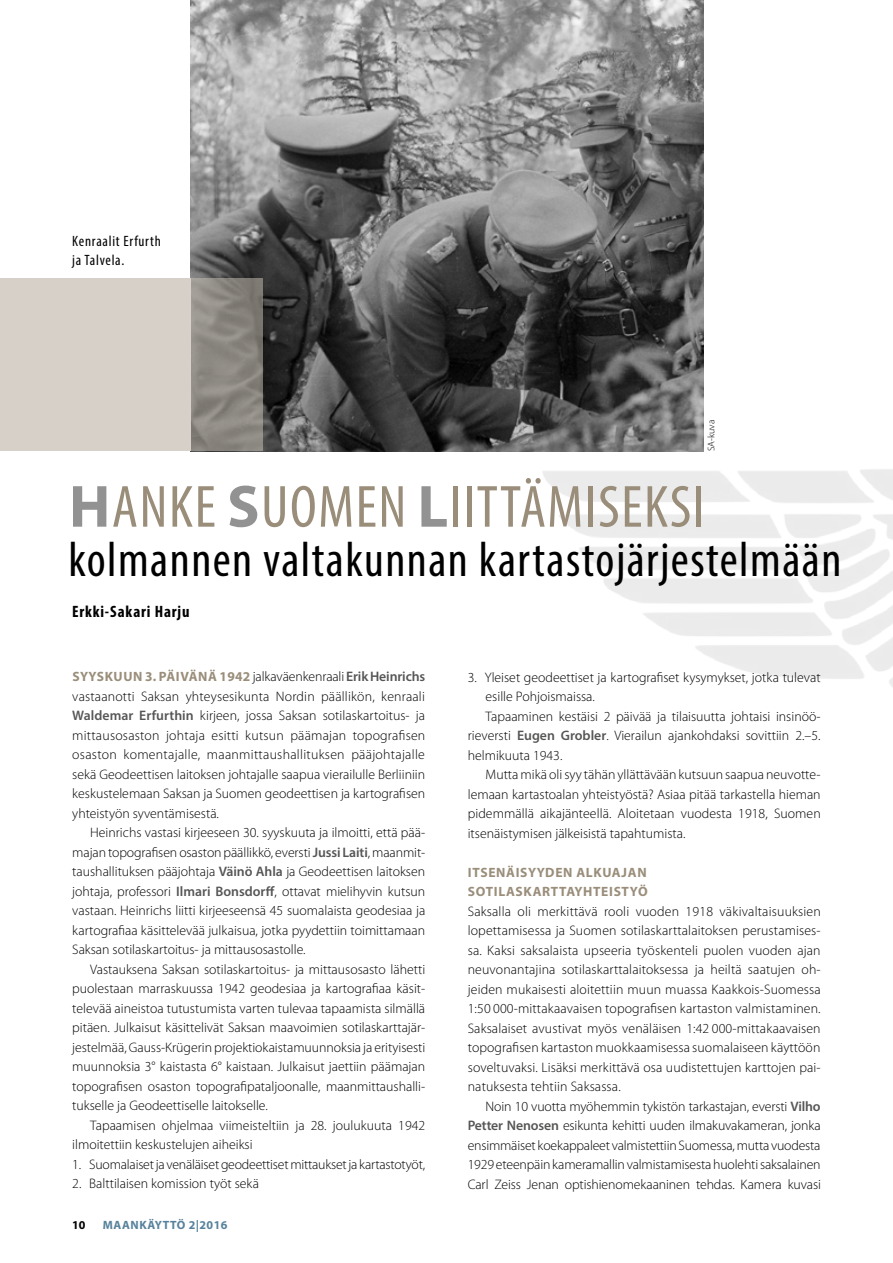
<style>
.page{position:relative;width:893px;height:1263px;background:#fff}
.page>*{position:absolute;margin:0;border:0;box-sizing:border-box;transform-origin:0 0}
.t1{font:condensed 60px "Myriad Pro";letter-spacing:.025em;color:#9a8e7b}
.t2{font:condensed 49.5px "Myriad Pro";letter-spacing:.03em;color:#000}
.t3{font:700 condensed 16.5px "Myriad Pro";letter-spacing:.05em;color:#000}
.t4{font:condensed 15px/19.5px "Myriad Pro";letter-spacing:.05em;color:#000}
.t5{font:300 13.8px/19.5px "Myriad Pro";color:#000;text-align:justify}
.t6{font:700 13.5px/19.5px "Myriad Pro";letter-spacing:.05em;color:#9a8e7b}
.t7{font:700 12px "Myriad Pro";letter-spacing:.05em;color:#58829c}
.t8{font:700 12px "Myriad Pro";color:#000}
.t9{font:300 9.75px "Myriad Pro";color:#000}
.s1{font-weight:700;font-stretch:normal;color:#919291}
.s2{font-weight:300;font-size:13.8px;color:#000}
.s3{font-weight:600;font-size:13.8px;color:#565655}
.s4{font-weight:600;color:#565655}
</style>
<div class="page">
<img style="left:533px;top:442px;width:360px;height:245px">
<img style="left:191px;top:0;width:512px;height:451px">
<svg style="left:191px;top:278px;width:72px;height:173px;background:#8b8680"></svg>
<div style="left:0;top:278px;width:191px;height:173px;background:#d6d0c9"></div>
<p class="t4" style="left:72px;top:231px;width:90px">Kenraalit Erfurth ja Talvela.</p>
<p class="t9" style="left:706px;top:451px;width:33px;rotate:-90deg">SA-kuva</p>
<h1 class="t1" style="left:69px;top:471px;width:637px"><span class="s1">H</span>ANKE <span class="s1">S</span>UOMEN <span class="s1">L</span>IITTÄMISEKSI</h1>
<h2 class="t2" style="left:68px;top:530px;width:774px">kolmannen valtakunnan kartastojärjestelmään</h2>
<p class="t3" style="left:72px;top:601px;width:119px">Erkki-Sakari Harju</p>
<p class="t6" style="left:72px;top:666px;width:354px">SYYSKUUN 3. PÄIVÄNÄ 1942 <span class="s2">jalkaväenkenraali</span> <span class="s3">Erik Heinrichs</span></p>
<p class="t5" style="left:72px;top:687px;width:355px">vastaanotti Saksan yhteysesikunta Nordin päällikön, kenraali <span class="s4">Waldemar Erfurthin</span> kirjeen, jossa Saksan sotilaskartoitus- ja mittausosaston johtaja esitti kutsun päämajan topografisen osaston komentajalle, maanmittaushallituksen pääjohtajalle sekä Geodeettisen laitoksen johtajalle saapua vierailulle Berliiniin keskustelemaan Saksan ja Suomen geodeettisen ja kartografisen yhteistyön syventämisestä.</p>
<p class="t5" style="left:72px;top:823px;width:354px;text-indent:18px">Heinrichs vastasi kirjeeseen 30. syyskuuta ja ilmoitti, että pää&shy;majan topografisen osaston päällikkö, eversti <span class="s4">Jussi Laiti</span>, maanmit&shy;taushallituksen pääjohtaja <span class="s4">Väinö Ahla</span> ja Geodeettisen laitoksen johtaja, professori <span class="s4">Ilmari Bonsdorff</span>, ottavat mielihyvin kutsun vastaan. Heinrichs liitti kirjeeseensä 45 suomalaista geodesiaa ja kartografiaa käsittelevää julkaisua, jotka pyydettiin toimittamaan Saksan sotilaskartoitus- ja mittausosastolle.</p>
<p class="t5" style="left:72px;top:960px;width:354px;text-indent:18px">Vastauksena Saksan sotilaskartoitus- ja mittausosasto lähetti puolestaan marraskuussa 1942 geodesiaa ja kartografiaa käsit&shy;televää aineistoa tutustumista varten tulevaa tapaamista silmällä pitäen. Julkaisut käsittelivät Saksan maavoimien sotilaskarttajär&shy;jestelmää, Gauss-Krügerin projektiokaistamuunnoksia ja erityisesti muunnoksia 3° kaistasta 6° kaistaan. Julkaisut jaettiin päämajan topografisen osaston topografipataljoonalle, maanmittaushalli&shy;tukselle ja Geodeettiselle laitokselle.</p>
<p class="t5" style="left:72px;top:1116px;width:355px;text-indent:18px">Tapaamisen ohjelmaa viimeisteltiin ja 28. joulukuuta 1942 ilmoitettiin keskustelujen aiheiksi</p>
<p class="t5" style="left:72px;top:1155px;width:354px">1. Suomalaiset ja venäläiset geodeettiset mittaukset ja kartastotyöt,</p>
<p class="t5" style="left:72px;top:1174px;width:188px">2. Balttilaisen komission työt sekä</p>
<p class="t8" style="left:72px;top:1217px;width:15px">10</p>
<p class="t7" style="left:103px;top:1217px;width:126px">MAANKÄYTTÖ 2|2016</p>
<p class="t5" style="left:468px;top:667px;width:354px">3. Yleiset geodeettiset ja kartografiset kysymykset, jotka tulevat</p>
<p class="t5" style="left:486px;top:687px;width:111px">esille Pohjoismaissa.</p>
<p class="t5" style="left:486px;top:706px;width:337px">Tapaaminen kestäisi 2 päivää ja tilaisuutta johtaisi insinöö-</p>
<p class="t5" style="left:468px;top:726px;width:354px">rieversti <span class="s4">Eugen Grobler</span>. Vierailun ajankohdaksi sovittiin 2.–5.</p>
<p class="t5" style="left:468px;top:745px;width:96px">helmikuuta 1943.</p>
<p class="t5" style="left:486px;top:765px;width:337px">Mutta mikä oli syy tähän yllättävään kutsuun saapua neuvotte-</p>
<p class="t5" style="left:468px;top:784px;width:354px">lemaan kartastoalan yhteistyöstä? Asiaa pitää tarkastella hieman</p>
<p class="t5" style="left:468px;top:804px;width:355px">pidemmällä aikajänteellä. Aloitetaan vuodesta 1918, Suomen</p>
<p class="t5" style="left:468px;top:823px;width:219px">itsenäistymisen jälkeisistä tapahtumista.</p>
<p class="t6" style="left:468px;top:862px;width:181px">ITSENÄISYYDEN ALKUAJAN<br>SOTILASKARTTAYHTEISTYÖ</p>
<p class="t5" style="left:468px;top:901px;width:355px">Saksalla oli merkittävä rooli vuoden 1918 väkivaltaisuuksien lopettamisessa ja Suomen sotilaskarttalaitoksen perustamises&shy;sa. Kaksi saksalaista upseeria työskenteli puolen vuoden ajan neuvonantajina sotilaskarttalaitoksessa ja heiltä saatujen oh&shy;jeiden mukaisesti aloitettiin muun muassa Kaakkois-Suomessa 1:50 000-mittakaavaisen topografisen kartaston valmistaminen.<br>Saksalaiset avustivat myös venäläisen 1:42 000-mittakaavaisen topografisen kartaston muokkaamisessa suomalaiseen käyttöön soveltuvaksi. Lisäksi merkittävä osa uudistettujen karttojen pai&shy;natuksesta tehtiin Saksassa.</p>
<p class="t5" style="left:468px;top:1096px;width:355px;text-indent:18px">Noin 10 vuotta myöhemmin tykistön tarkastajan, eversti <span class="s4">Vilho Petter Nenosen</span> esikunta kehitti uuden ilmakuvakameran, jonka ensimmäiset koekappaleet valmistettiin Suomessa, mutta vuodesta 1929 eteenpäin kameramallin valmistamisesta huolehti saksalainen Carl Zeiss Jenan optishienomekaaninen tehdas. Kamera kuvasi</p>
</div>
